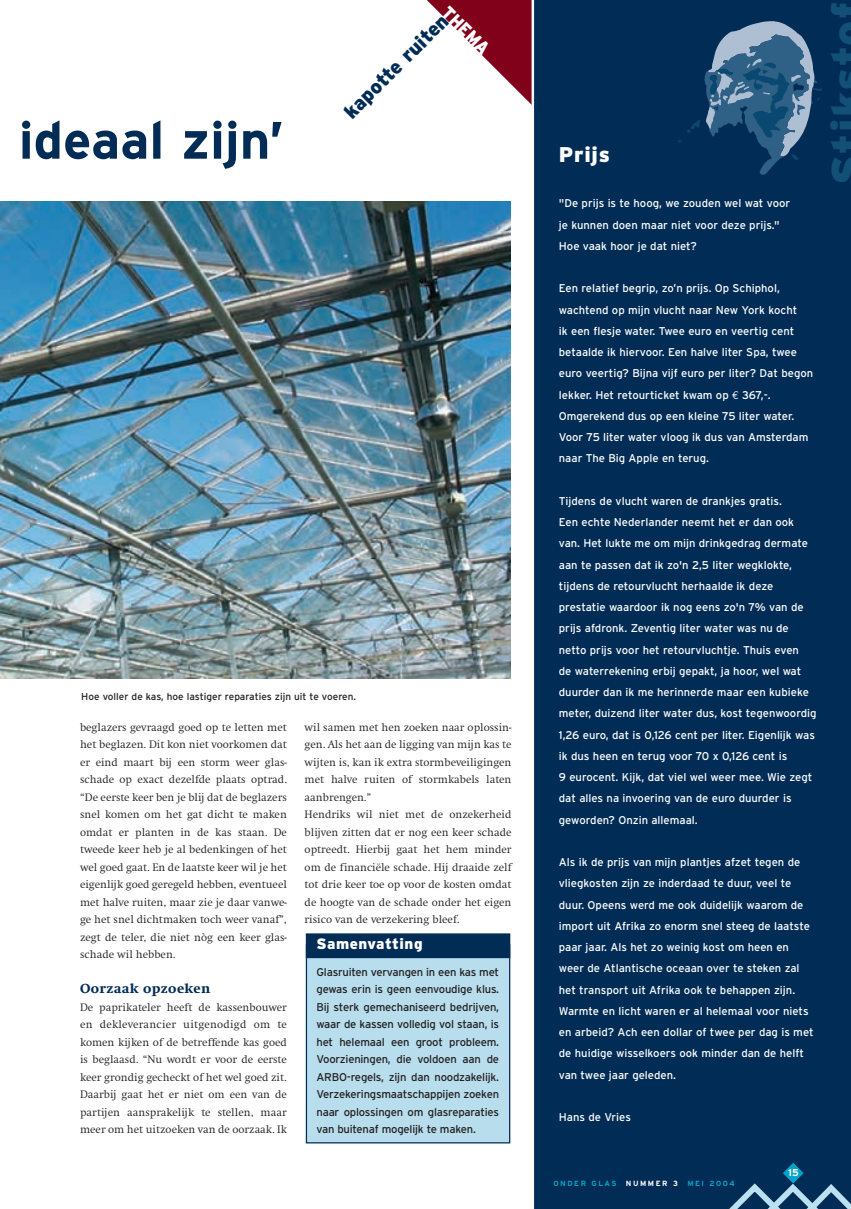
<style>
.page{position:relative;width:851px;height:1209px;background:#fff}
.page>*{position:absolute;margin:0;border:0;box-sizing:border-box;transform-origin:0 0}
.t1{font:700 52.5px "Interstate";color:#002c55}
.t2{font:900 44.38px "Interstate";color:#125077}
.t3{font:900 21.25px "Interstate";letter-spacing:.035em;color:#fff}
.t4{font:900 20px "Interstate";color:#002c55}
.t5{font:900 18.5px "Interstate";color:#fff;scale:.87 1}
.t6{font:900 15px "Interstate";letter-spacing:.035em;color:#fff}
.t7{font:800 13.75px "Swift";letter-spacing:.025em;color:#002c55}
.t8{font:11.25px/21.2px "Interstate";color:#fff}
.t9{font:300 11.25px/17.5px "Swift";color:#231f20;text-align:justify}
.t10{font:11.25px/17.5px "Interstate";letter-spacing:-.02em;color:#231f20;text-align:justify}
.t11{font:10px "Interstate";color:#231f20}
.t12{font:700 10px "Interstate";color:#fff}
.t13{font:700 7.5px "Interstate";letter-spacing:.205em;color:#00a4ca}
.t14{font:700 7.5px "Interstate";letter-spacing:.205em;color:#fff}
.s1{font-family:"Euro Mono"}
</style>
<div class="page">
<svg style="left:427px;top:0;width:104px;height:104px"></svg>
<div style="left:531px;top:0;width:319px;height:1209px;background:#002c55"></div>
<svg style="left:678px;top:21px;width:144px;height:153px;background:#2a5378"></svg>
<svg style="left:715px;top:1126px;width:135px;height:4px"></svg>
<svg style="left:715px;top:1163px;width:135px;height:46px;background:#1c4c71"></svg>
<div style="left:306px;top:945px;width:203px;height:198px;background:#b8deed"></div>
<div style="left:306px;top:944px;width:204px;height:199px;border:1px solid #002c55"></div>
<div style="left:306px;top:934px;width:203px;height:23px;background:#002c55"></div>
<div style="left:306px;top:933px;width:204px;height:25px;border:1px solid #002c55"></div>
<img style="left:0;top:201px;width:510px;height:477px">
<h3 class="t5" style="left:449px;top:5px;width:70px;rotate:45deg">THEMA</h3>
<h2 class="t2" style="left:830px;top:185px;width:184px;rotate:-90deg">Stik t f</h2>
<h3 class="t4" style="left:342px;top:110px;width:140px;rotate:-45deg">kapotte ruiten</h3>
<h1 class="t1" style="left:19px;top:121px;width:266px">ideaal zijn’</h1>
<h3 class="t3" style="left:558px;top:147px;width:52px">Prijs</h3>
<p class="t8" style="left:558px;top:194px;width:233px">"De prijs is te hoog, we zouden wel wat voor je kunnen doen maar niet voor deze prijs."<br>Hoe vaak hoor je dat niet?</p>
<p class="t8" style="left:558px;top:279px;width:256px">Een relatief begrip, zo’n prijs. Op Schiphol, wachtend op mijn vlucht naar New York kocht<br>ik een flesje water. Twee euro en veertig cent betaalde ik hiervoor. Een halve liter Spa, twee euro veertig? Bijna vijf euro per liter? Dat begon lekker. Het retourticket kwam op <span class="s1">€</span> 367,-.<br>Omgerekend dus op een kleine 75 liter water.<br>Voor 75 liter water vloog ik dus van Amsterdam naar The Big Apple en terug.</p>
<p class="t8" style="left:558px;top:491px;width:259px">Tijdens de vlucht waren de drankjes gratis.<br>Een echte Nederlander neemt het er dan ook van. Het lukte me om mijn drinkgedrag dermate aan te passen dat ik zo'n 2,5 liter wegklokte, tijdens de retourvlucht herhaalde ik deze prestatie waardoor ik nog eens zo'n 7% van de prijs afdronk. Zeventig liter water was nu de netto prijs voor het retourvluchtje. Thuis even<br>de waterrekening erbij gepakt, ja hoor, wel wat duurder dan ik me herinnerde maar een kubieke meter, duizend liter water dus, kost tegenwoordig 1,26 euro, dat is 0,126 cent per liter. Eigenlijk was ik dus heen en terug voor 70 x 0,126 cent is<br>9 eurocent. Kijk, dat viel wel weer mee. Wie zegt dat alles na invoering van de euro duurder is geworden? Onzin allemaal.</p>
<p class="t8" style="left:558px;top:853px;width:256px">Als ik de prijs van mijn plantjes afzet tegen de vliegkosten zijn ze inderdaad te duur, veel te duur. Opeens werd me ook duidelijk waarom de import uit Afrika zo enorm snel steeg de laatste paar jaar. Als het zo weinig kost om heen en weer de Atlantische oceaan over te steken zal het transport uit Afrika ook te behappen zijn.<br>Warmte en licht waren er al helemaal voor niets en arbeid? Ach een dollar of twee per dag is met de huidige wisselkoers ook minder dan de helft van twee jaar geleden.</p>
<p class="t8" style="left:558px;top:1108px;width:74px">Hans de Vries</p>
<p class="t11" style="left:81px;top:692px;width:276px">Hoe voller de kas, hoe lastiger reparaties zijn uit te voeren.</p>
<p class="t9" style="left:80px;top:719px;width:208px">beglazers gevraagd goed op te letten met het beglazen. Dit kon niet voorkomen dat er eind maart bij een storm weer glas&shy;schade op exact dezelfde plaats optrad. “De eerste keer ben je blij dat de beglazers snel komen om het gat dicht te maken omdat er planten in de kas staan. De tweede keer heb je al bedenkingen of het wel goed gaat. En de laatste keer wil je het eigenlijk goed geregeld hebben, eventueel met halve ruiten, maar zie je daar vanwe&shy;ge het snel dichtmaken toch weer vanaf”, zegt de teler, die niet nòg een keer glas&shy;schade wil hebben.</p>
<p class="t7" style="left:80px;top:983px;width:132px">Oorzaak opzoeken</p>
<p class="t9" style="left:80px;top:999px;width:208px">De paprikateler heeft de kassenbouwer en dekleverancier uitgenodigd om te komen kijken of de betreffende kas goed is beglaasd. “Nu wordt er voor de eerste keer grondig gecheckt of het wel goed zit.<br>Daarbij gaat het er niet om een van de partijen aansprakelijk te stellen, maar meer om het uitzoeken van de oorzaak. Ik</p>
<p class="t9" style="left:304px;top:719px;width:208px;text-align:left">wil samen met hen zoeken naar oplossin&shy;gen. Als het aan de ligging van mijn kas te wijten is, kan ik extra stormbeveiligingen met halve ruiten of stormkabels laten aanbrengen.”<br>Hendriks wil niet met de onzekerheid blijven zitten dat er nog een keer schade optreedt. Hierbij gaat het hem minder om de financiële schade. Hij draaide zelf tot drie keer toe op voor de kosten omdat de hoogte van de schade onder het eigen risico van de verzekering bleef.</p>
<h3 class="t6" style="left:316px;top:938px;width:108px">Samenvatting</h3>
<p class="t10" style="left:316px;top:964px;width:184px">Glasruiten vervangen in een kas met gewas erin is geen eenvoudige klus.<br>Bij sterk gemechaniseerd bedrijven, waar de kassen volledig vol staan, is het helemaal een groot probleem.<br>Voorzieningen, die voldoen aan de ARBO-regels, zijn dan noodzakelijk.<br>Verzekeringsmaatschappijen zoeken naar oplossingen om glasreparaties van buitenaf mogelijk te maken.</p>
<p class="t13" style="left:553px;top:1180px;width:65px">ONDER GLAS</p>
<p class="t14" style="left:625px;top:1180px;width:53px">NUMMER 3</p>
<p class="t13" style="left:687px;top:1180px;width:49px">MEI 2004</p>
<p class="t12" style="left:788px;top:1169px;width:12px">15</p>
</div>
